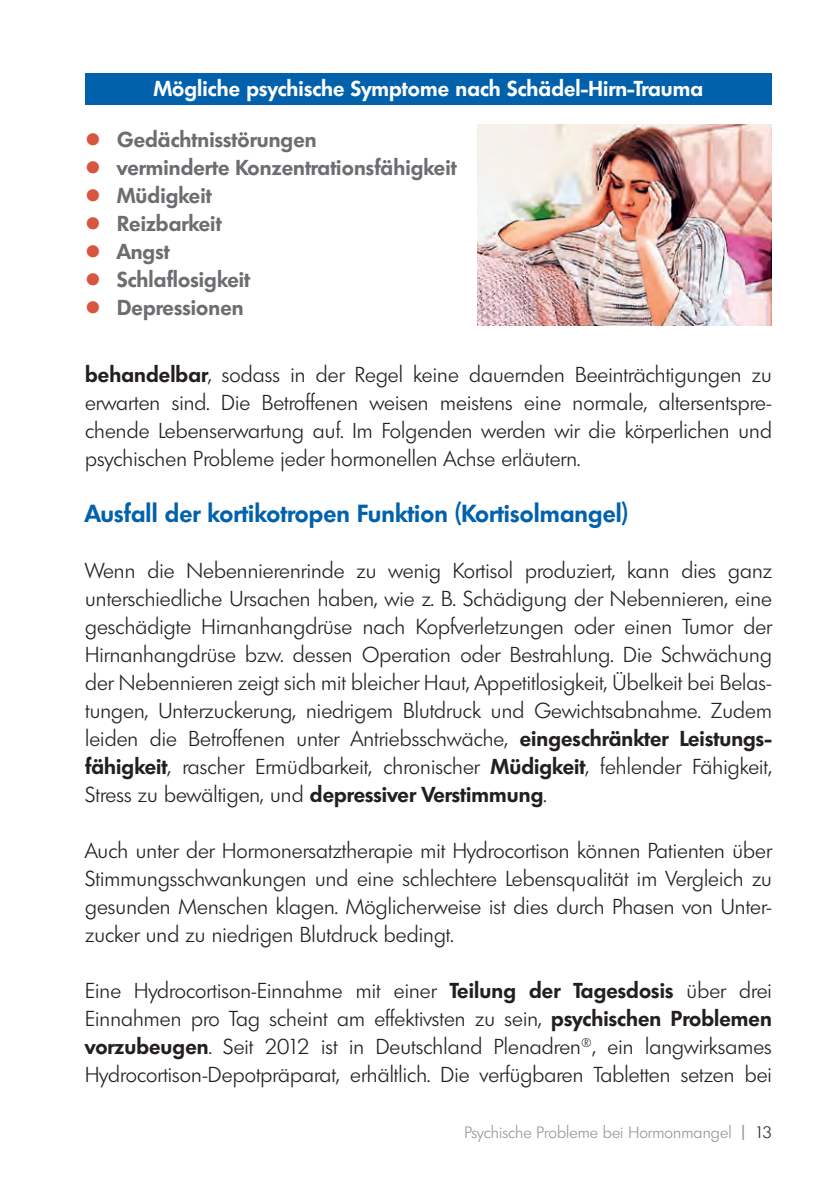
<style>
.page{position:relative;width:840px;height:1191px;background:#fff}
.page>*{position:absolute;margin:0;border:0;box-sizing:border-box;transform-origin:0 0}
.t1{font:600 24px "Limerick";letter-spacing:.005em;color:#0161ab}
.t2{font:300 21px/28px "Limerick";letter-spacing:.005em;color:#231f20;text-align:justify}
.t3{font:600 21px "Limerick";letter-spacing:.005em;color:#6c6d70}
.t4{font:600 21px "Limerick";letter-spacing:.005em;color:#fff}
.t5{font:300 16px "Limerick";letter-spacing:.005em;color:#939598}
.s1{color:#d85540}
.s2{font-weight:600}
.s3{font-size:21px}
.s4{color:#231f20}
</style>
<div class="page">
<div style="left:85px;top:74px;width:686px;height:31px;background:#0161ab"></div>
<img style="left:477px;top:125px;width:293px;height:200px">
<p class="t4" style="left:154px;top:75px;width:550px">Mögliche psychische Symptome nach Schädel-Hirn-Trauma</p>
<p class="t3" style="left:85px;top:125px;width:233px"><span class="s1">●</span> Gedächtnisstörungen</p>
<p class="t3" style="left:85px;top:153px;width:373px"><span class="s1">●</span> verminderte Konzentrationsfähigkeit</p>
<p class="t3" style="left:85px;top:181px;width:128px"><span class="s1">●</span> Müdigkeit</p>
<p class="t3" style="left:85px;top:209px;width:138px"><span class="s1">●</span> Reizbarkeit</p>
<p class="t3" style="left:85px;top:237px;width:86px"><span class="s1">●</span> Angst</p>
<p class="t3" style="left:85px;top:265px;width:166px"><span class="s1">●</span> Schlaflosigkeit</p>
<p class="t3" style="left:85px;top:293px;width:160px"><span class="s1">●</span> Depressionen</p>
<p class="t2" style="left:85px;top:360px;width:688px"><span class="s2">behandelbar</span>, sodass in der Regel keine dauernden Beeinträchtigungen zu erwarten sind. Die Betroffenen weisen meistens eine normale, altersentspre&shy;chende Lebenserwartung auf. Im Folgenden werden wir die körperlichen und psychischen Probleme jeder hormonellen Achse erläutern.</p>
<p class="t1" style="left:85px;top:498px;width:544px">Ausfall der kortikotropen Funktion (Kortisolmangel)</p>
<p class="t2" style="left:85px;top:556px;width:688px">Wenn die Nebennierenrinde zu wenig Kortisol produziert, kann dies ganz unterschiedliche Ursachen haben, wie z. B. Schädigung der Nebennieren, eine geschädigte Hirnanhangdrüse nach Kopfverletzungen oder einen Tumor der Hirnanhangdrüse bzw. dessen Operation oder Bestrahlung. Die Schwächung der Nebennieren zeigt sich mit bleicher Haut, Appetitlosigkeit, Übelkeit bei Belas&shy;tungen, Unterzuckerung, niedrigem Blutdruck und Gewichtsabnahme. Zudem leiden die Betroffenen unter Antriebsschwäche, <span class="s2">eingeschränkter Leistungs&shy;fähigkeit</span>, rascher Ermüdbarkeit, chronischer <span class="s2">Müdigkeit</span>, fehlender Fähigkeit, Stress zu bewältigen, und <span class="s2">depressiver Verstimmung</span>.</p>
<p class="t2" style="left:85px;top:836px;width:687px">Auch unter der Hormonersatztherapie mit Hydrocortison können Patienten über Stimmungsschwankungen und eine schlechtere Lebensqualität im Vergleich zu gesunden Menschen klagen. Möglicherweise ist dies durch Phasen von Unter&shy;zucker und zu niedrigen Blutdruck bedingt.</p>
<p class="t2" style="left:85px;top:976px;width:688px">Eine Hydrocortison-Einnahme mit einer <span class="s2">Teilung der Tagesdosis</span> über drei Einnahmen pro Tag scheint am effektivsten zu sein, <span class="s2">psychischen Problemen vorzubeugen</span>. Seit 2012 ist in Deutschland Plenadren<sup>®</sup>, ein langwirksames Hydrocortison-Depotpräparat, erhältlich. Die verfügbaren Tabletten setzen bei</p>
<p class="t5" style="left:464px;top:1122px;width:309px">Psychische Probleme bei Hormonmangel <span class="s3">I</span> <span class="s4">13</span></p>
</div>
